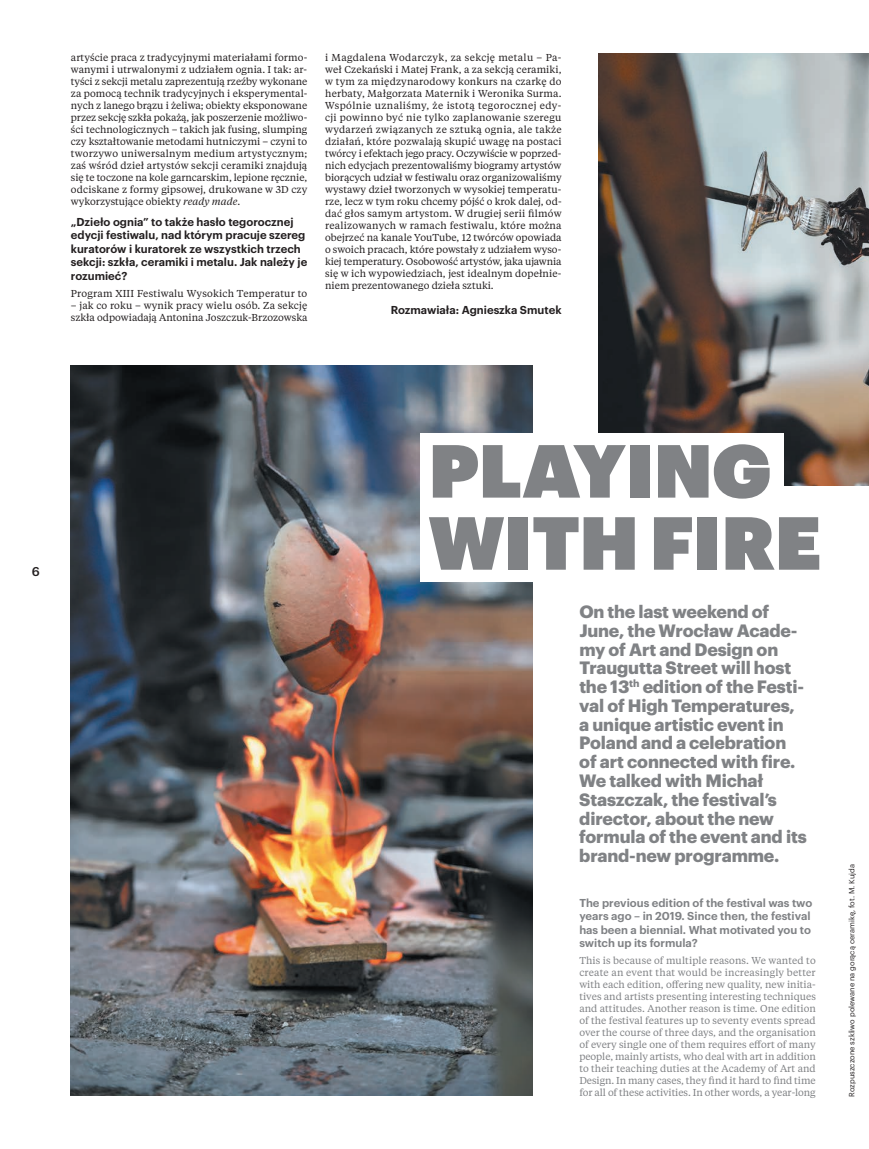
<style>
.page{position:relative;width:869px;height:1149px;background:#fff}
.page>*{position:absolute;margin:0;border:0;box-sizing:border-box;transform-origin:0 0}
.t1{font:73.38px/72px "Graphik Super";letter-spacing:-.005em;color:#808285}
.t2{font:700 17.5px/18.8px "Graphik";letter-spacing:-.01em;color:#808285}
.t3{font:500 12.5px "Graphik";color:#231f20}
.t4{font:600 11.25px/13.5px "Graphik";color:#231f20}
.t5{font:600 11.25px/13.5px "Graphik";color:#808285}
.t6{font:10px/12px "Tiempos Text";letter-spacing:.01em;color:#231f20;text-align:justify}
.t7{font:10px/12px "Tiempos Text";letter-spacing:-.01em;color:#808285;text-align:justify}
.t8{font:7.5px "Graphik";color:#231f20}
.s1{font-style:italic}
</style>
<div class="page">
<img style="left:598px;top:53px;width:270px;height:432px">
<img style="left:71px;top:365px;width:460px;height:730px">
<div style="left:420px;top:433px;width:363px;height:71px;background:#fff"></div>
<div style="left:420px;top:500px;width:337px;height:82px;background:#fff"></div>
<p class="t6" style="left:71px;top:51px;width:238px">artyście praca z tradycyjnymi materiałami formo&shy;wanymi i utrwalonymi z udziałem ognia. I tak: ar&shy;tyści z sekcji metalu zaprezentują rzeźby wykonane za pomocą technik tradycyjnych i eksperymental&shy;nych z lanego brązu i żeliwa; obiekty eksponowane przez sekcję szkła pokażą, jak poszerzenie możliwo&shy;ści technologicznych – takich jak fusing, slumping czy kształtowanie metodami hutniczymi – czyni to tworzywo uniwersalnym medium artystycznym; zaś wśród dzieł artystów sekcji ceramiki znajdują się te toczone na kole garncarskim, lepione ręcznie, odciskane z formy gipsowej, drukowane w 3D czy wykorzystujące obiekty <span class="s1">ready made</span>.</p>
<p class="t4" style="left:71px;top:214px;width:238px">„Dzieło ognia” to także hasło tegorocznej edycji festiwalu, nad którym pracuje szereg kuratorów i kuratorek ze wszystkich trzech sekcji: szkła, ceramiki i metalu. Jak należy je rozumieć?</p>
<p class="t6" style="left:71px;top:287px;width:238px">Program XIII Festiwalu Wysokich Temperatur to</p>
<p class="t6" style="left:71px;top:299px;width:238px">– jak co roku – wynik pracy wielu osób. Za sekcję szkła odpowiadają Antonina Joszczuk-Brzozowska</p>
<p class="t6" style="left:325px;top:51px;width:238px">i Magdalena Wodarczyk, za sekcję metalu – Pa&shy;weł Czekański i Matej Frank, a za sekcją ceramiki, w tym za międzynarodowy konkurs na czarkę do herbaty, Małgorzata Maternik i Weronika Surma.<br>Wspólnie uznaliśmy, że istotą tegorocznej edy&shy;cji powinno być nie tylko zaplanowanie szeregu wydarzeń związanych ze sztuką ognia, ale także działań, które pozwalają skupić uwagę na postaci twórcy i efektach jego pracy. Oczywiście w poprzed&shy;nich edycjach prezentowaliśmy biogramy artystów biorących udział w festiwalu oraz organizowaliśmy wystawy dzieł tworzonych w wysokiej temperatu&shy;rze, lecz w tym roku chcemy pójść o krok dalej, od&shy;dać głos samym artystom. W drugiej serii filmów realizowanych w ramach festiwalu, które można obejrzeć na kanale YouTube, 12 twórców opowiada o swoich pracach, które powstały z udziałem wyso&shy;kiej temperatury. Osobowość artystów, jaka ujawnia się w ich wypowiedziach, jest idealnym dopełnie&shy;niem prezentowanego dzieła sztuki.</p>
<p class="t4" style="left:390px;top:301px;width:172px">Rozmawiała: Agnieszka Smutek</p>
<p class="t3" style="left:32px;top:562px;width:10px">6</p>
<h1 class="t1" style="left:428px;top:428px;width:394px">PLAYING<br>WITH FIRE</h1>
<p class="t2" style="left:579px;top:600px;width:229px">On the last weekend of<br>June, the Wrocław Acade&shy;my of Art and Design on<br>Traugutta Street will host the 13<sup>th</sup> edition of the Festi&shy;val of High Temperatures, a unique artistic event in<br>Poland and a celebration of art connected with fire.<br>We talked with Michał<br>Staszczak, the festival’s director, about the new formula of the event and its brand-new programme.</p>
<p class="t5" style="left:579px;top:894px;width:234px">The previous edition of the festival was two years ago – in 2019. Since then, the festival has been a biennial. What motivated you to switch up its formula?</p>
<p class="t7" style="left:579px;top:953px;width:238px">This is because of multiple reasons. We wanted to create an event that would be increasingly better with each edition, offering new quality, new initia&shy;tives and artists presenting interesting techniques and attitudes. Another reason is time. One edition of the festival features up to seventy events spread over the course of three days, and the organisation of every single one of them requires effort of many people, mainly artists, who deal with art in addition to their teaching duties at the Academy of Art and Design. In many cases, they find it hard to find time for all of these activities. In other words, a year-long</p>
<p class="t8" style="left:845px;top:1096px;width:234px;rotate:-90deg">Rozpuszczone szkliwo polewane na gorącą ceramikę, fot. M. Kujda</p>
</div>
